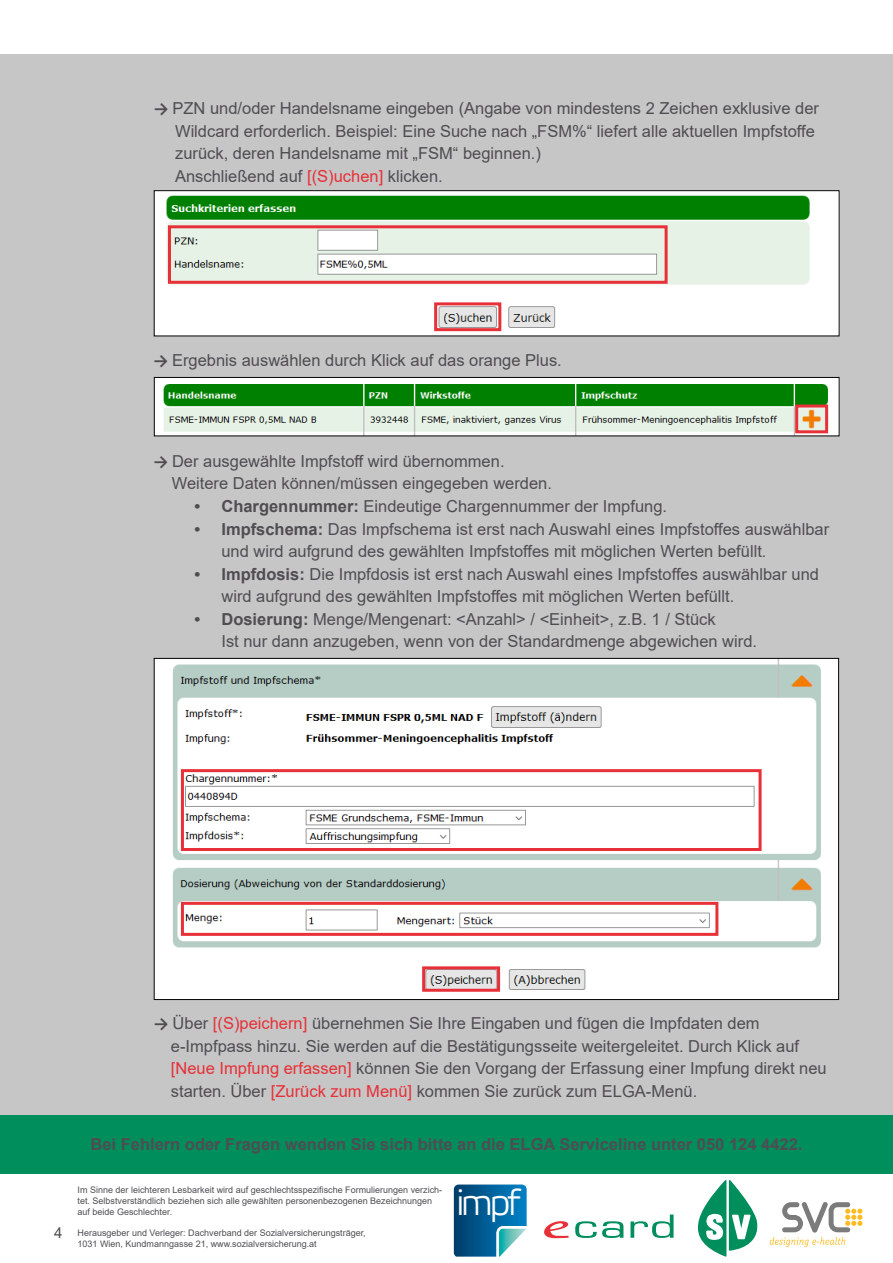
<style>
.page{position:relative;width:893px;height:1263px;background:#fff}
.page>*{position:absolute;margin:0;border:0;box-sizing:border-box;transform-origin:0 0}
.t1{font:300 37.05px "Etelka";color:#fff}
.t2{font:16.5px/22.5px "Arial";color:#4f4d51}
.t3{font:700 16.5px "Arial";color:#4f4d51}
.t4{font:15px "Arial";color:#4f4d51}
.t5{font:9px/10.8px "Arial";color:#4f4d51}
.s1{font-family:"Calibri";font-weight:700}
.s2{color:#e73037}
.s3{font-weight:700}
</style>
<div class="page">
<div style="left:0;top:54px;width:893px;height:1061px;background:#c6c6c6"></div>
<svg style="left:575px;top:1221px;width:48px;height:17px"></svg>
<svg style="left:630px;top:1214px;width:43px;height:24px"></svg>
<svg style="left:544px;top:1221px;width:25px;height:17px"></svg>
<svg style="left:770px;top:1202px;width:92px;height:45px"></svg>
<svg style="left:698px;top:1180px;width:59px;height:76px"></svg>
<svg style="left:454px;top:1184px;width:73px;height:72px;background:#2175a2"></svg>
<img style="left:156px;top:379px;width:681px;height:55px">
<div style="left:154px;top:377px;width:685px;height:59px;border:1px solid #000"></div>
<img style="left:156px;top:192px;width:681px;height:142px">
<div style="left:154px;top:190px;width:685px;height:146px;border:1px solid #000"></div>
<img style="left:156px;top:660px;width:681px;height:338px">
<div style="left:0;top:1115px;width:893px;height:59px;background:#008e5d"></div>
<div style="left:168px;top:225px;width:500px;height:59px;border:3px solid #e73037"></div>
<div style="left:434px;top:302px;width:67px;height:29px;border:3px solid #e73037"></div>
<div style="left:795px;top:405px;width:33px;height:28px;border:3px solid #e73037"></div>
<div style="left:181px;top:769px;width:581px;height:82px;border:3px solid #e73037"></div>
<div style="left:181px;top:902px;width:537px;height:34px;border:3px solid #e73037"></div>
<div style="left:422px;top:966px;width:78px;height:26px;border:3px solid #e73037"></div>
<p class="t2" style="left:175px;top:97px;width:645px;text-indent:-21px"><span class="s1">→</span> PZN und/oder Handelsname eingeben (Angabe von mindestens 2 Zeichen exklusive der Wildcard erforderlich. Beispiel: Eine Suche nach „FSM%“ liefert alle aktuellen Impfstoffe zurück, deren Handelsname mit „FSM“ beginnen.)<br>Anschließend auf <span class="s2">[(S)uchen]</span> klicken.</p>
<p class="t2" style="left:153px;top:349px;width:410px"><span class="s1">→</span> Ergebnis auswählen durch Klick auf das orange Plus.</p>
<p class="t2" style="left:172px;top:450px;width:382px;text-indent:-18px"><span class="s1">→</span> Der ausgewählte Impfstoff wird übernommen.<br>Weitere Daten können/müssen eingegeben werden.</p>
<p class="t2" style="left:194px;top:495px;width:474px"><span class="s3">• Chargennummer:</span> Eindeutige Chargennummer der Impfung.</p>
<p class="t2" style="left:221px;top:517px;width:609px;text-indent:-27px"><span class="s3">• Impfschema:</span> Das Impfschema ist erst nach Auswahl eines Impfstoffes auswählbar und wird aufgrund des gewählten Impfstoffes mit möglichen Werten befüllt.</p>
<p class="t2" style="left:221px;top:562px;width:599px;text-indent:-27px"><span class="s3">• Impfdosis:</span> Die Impfdosis ist erst nach Auswahl eines Impfstoffes auswählbar und wird aufgrund des gewählten Impfstoffes mit möglichen Werten befüllt.</p>
<p class="t2" style="left:221px;top:607px;width:537px;text-indent:-27px"><span class="s3">• Dosierung:</span> Menge/Mengenart: &lt;Anzahl&gt; / &lt;Einheit&gt;, z.B. 1 / Stück<br>Ist nur dann anzugeben, wenn von der Standardmenge abgewichen wird.</p>
<p class="t4" style="left:54px;top:1222px;width:10px">4</p>
<p class="t2" style="left:171px;top:1012px;width:657px;text-indent:-17px"><span class="s1">→</span> Über <span class="s2">[(S)peichern]</span> übernehmen Sie Ihre Eingaben und fügen die Impfdaten dem e-Impfpass hinzu. Sie werden auf die Bestätigungsseite weitergeleitet. Durch Klick auf <span class="s2">[Neue Impfung erfassen]</span> können Sie den Vorgang der Erfassung einer Impfung direkt neu starten. Über <span class="s2">[Zurück zum Menü]</span> kommen Sie zurück zum ELGA-Menü.</p>
<p class="t3" style="left:91px;top:1133px;width:713px">Bei Fehlern oder Fragen wenden Sie sich bitte an die ELGA Serviceline unter 050 124 4422.</p>
<p class="t5" style="left:78px;top:1184px;width:366px">Im Sinne der leichteren Lesbarkeit wird auf geschlechtsspezifische Formulierungen verzich&shy;tet. Selbstverständlich beziehen sich alle gewählten personenbezogenen Bezeichnungen auf beide Geschlechter.</p>
<p class="t5" style="left:78px;top:1227px;width:290px">Herausgeber und Verleger: Dachverband der Sozialversicherungsträger,<br>1031 Wien, Kundmanngasse 21, www.sozialversicherung.at</p>
<h1 class="t1" style="left:457px;top:1179px;width:66px">impf</h1>
</div>
